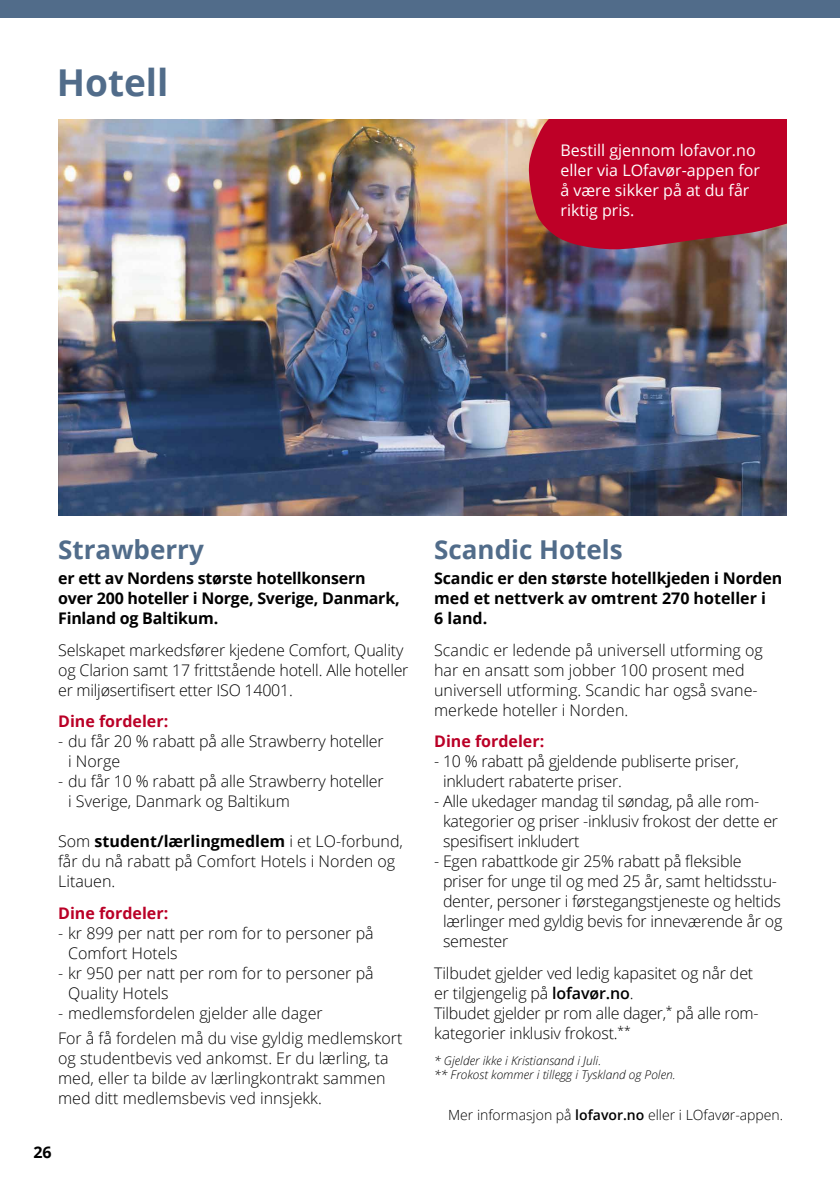
<style>
.page{position:relative;width:840px;height:1191px;background:#fff}
.page>*{position:absolute;margin:0;border:0;box-sizing:border-box;transform-origin:0 0}
.t1{font:700 37px "Open Sans";color:#516c8a}
.t2{font:700 26px "Open Sans";color:#516c8a}
.t3{font:300 16px/20px "Open Sans";letter-spacing:-.01em;color:#000}
.t4{font:700 16px/20px "Open Sans";letter-spacing:-.015em;color:#000}
.t5{font:16px/20px "Open Sans";color:#fff}
.t6{font:700 16px "Open Sans";color:#ba0027}
.t7{font:300 14px "Open Sans";color:#000}
.t8{font:italic 300 12px/14px "Open Sans";color:#000}
.s1{font-weight:700}
.s2{font-weight:600}
</style>
<div class="page">
<div style="left:0;top:0;width:839px;height:17px;background:#516c8a"></div>
<img style="left:58px;top:119px;width:727px;height:396px">
<svg style="left:528px;top:119px;width:257px;height:130px;background:#b90b2c"></svg>
<hr style="left:839px;top:1020px;width:1px;height:171px;background:#e0e0e0">
<hr style="left:839px;top:0;width:1px;height:113px;background:#ba0027">
<h1 class="t1" style="left:57px;top:57px;width:113px">Hotell</h1>
<p class="t5" style="left:560px;top:140px;width:201px">Bestill gjennom lofavor.no eller via LOfavør-appen for å være sikker på at du får riktig pris.</p>
<h2 class="t2" style="left:58px;top:531px;width:147px">Strawberry</h2>
<p class="t4" style="left:58px;top:568px;width:343px">er ett av Nordens største hotellkonsern over 200 hoteller i Norge, Sverige, Danmark,<br>Finland og Baltikum.</p>
<p class="t3" style="left:58px;top:639px;width:351px">Selskapet markedsfører kjedene Comfort, Quality og Clarion samt 17 frittstående hotell. Alle hoteller er miljøsertifisert etter ISO 14001.</p>
<p class="t6" style="left:58px;top:710px;width:111px">Dine fordeler:</p>
<p class="t3" style="left:68px;top:731px;width:317px;text-indent:-10px">- du får 20 % rabatt på alle Strawberry hoteller i Norge</p>
<p class="t3" style="left:68px;top:771px;width:317px;text-indent:-10px">- du får 10 % rabatt på alle Strawberry hoteller i Sverige, Danmark og Baltikum</p>
<p class="t3" style="left:58px;top:831px;width:346px">Som <span class="s1">student/lærlingmedlem</span> i et LO-forbund, får du nå rabatt på Comfort Hotels i Norden og<br>Litauen.</p>
<p class="t6" style="left:58px;top:901px;width:111px">Dine fordeler:</p>
<p class="t3" style="left:68px;top:922px;width:307px;text-indent:-10px">- kr 899 per natt per rom for to personer på<br>Comfort Hotels</p>
<p class="t3" style="left:68px;top:962px;width:307px;text-indent:-10px">- kr 950 per natt per rom for to personer på<br>Quality Hotels</p>
<p class="t3" style="left:58px;top:999px;width:345px;line-height:25.6px">- medlemsfordelen gjelder alle dager<br>For å få fordelen må du vise gyldig medlemskort</p>
<p class="t3" style="left:58px;top:1048px;width:332px">og studentbevis ved ankomst. Er du lærling, ta med, eller ta bilde av lærlingkontrakt sammen med ditt medlemsbevis ved innsjekk.</p>
<p class="t4" style="left:33px;top:1141px;width:20px">26</p>
<h2 class="t2" style="left:434px;top:531px;width:190px">Scandic Hotels</h2>
<p class="t4" style="left:434px;top:568px;width:349px">Scandic er den største hotellkjeden i Norden med et nettverk av omtrent 270 hoteller i<br>6 land.</p>
<p class="t3" style="left:434px;top:639px;width:330px">Scandic er ledende på universell utforming og har en ansatt som jobber 100 prosent med universell utforming. Scandic har også svane&shy;merkede hoteller i Norden.</p>
<p class="t6" style="left:434px;top:730px;width:111px">Dine fordeler:</p>
<p class="t3" style="left:443px;top:751px;width:297px;text-indent:-9px">- 10 % rabatt på gjeldende publiserte priser, inkludert rabaterte priser.</p>
<p class="t3" style="left:443px;top:791px;width:336px;text-indent:-9px">- Alle ukedager mandag til søndag, på alle rom&shy;kategorier og priser -inklusiv frokost der dette er spesifisert inkludert</p>
<p class="t3" style="left:443px;top:851px;width:340px;text-indent:-9px">- Egen rabattkode gir 25% rabatt på fleksible priser for unge til og med 25 år, samt heltidsstu&shy;denter, personer i førstegangstjeneste og heltids lærlinger med gyldig bevis for inneværende år og semester</p>
<p class="t3" style="left:434px;top:962px;width:326px">Tilbudet gjelder ved ledig kapasitet og når det er tilgjengelig på <span class="s2">lofavør.no</span>.<br>Tilbudet gjelder pr rom alle dager,<sup>*</sup> på alle rom&shy;kategorier inklusiv frokost.<sup>**</sup></p>
<p class="t8" style="left:434px;top:1052px;width:243px">* Gjelder ikke i Kristiansand i Juli.<br>** Frokost kommer i tillegg i Tyskland og Polen.</p>
<p class="t7" style="left:448px;top:1105px;width:336px">Mer informasjon på <span class="s2">lofavor.no</span> eller i LOfavør-appen.</p>
</div>
